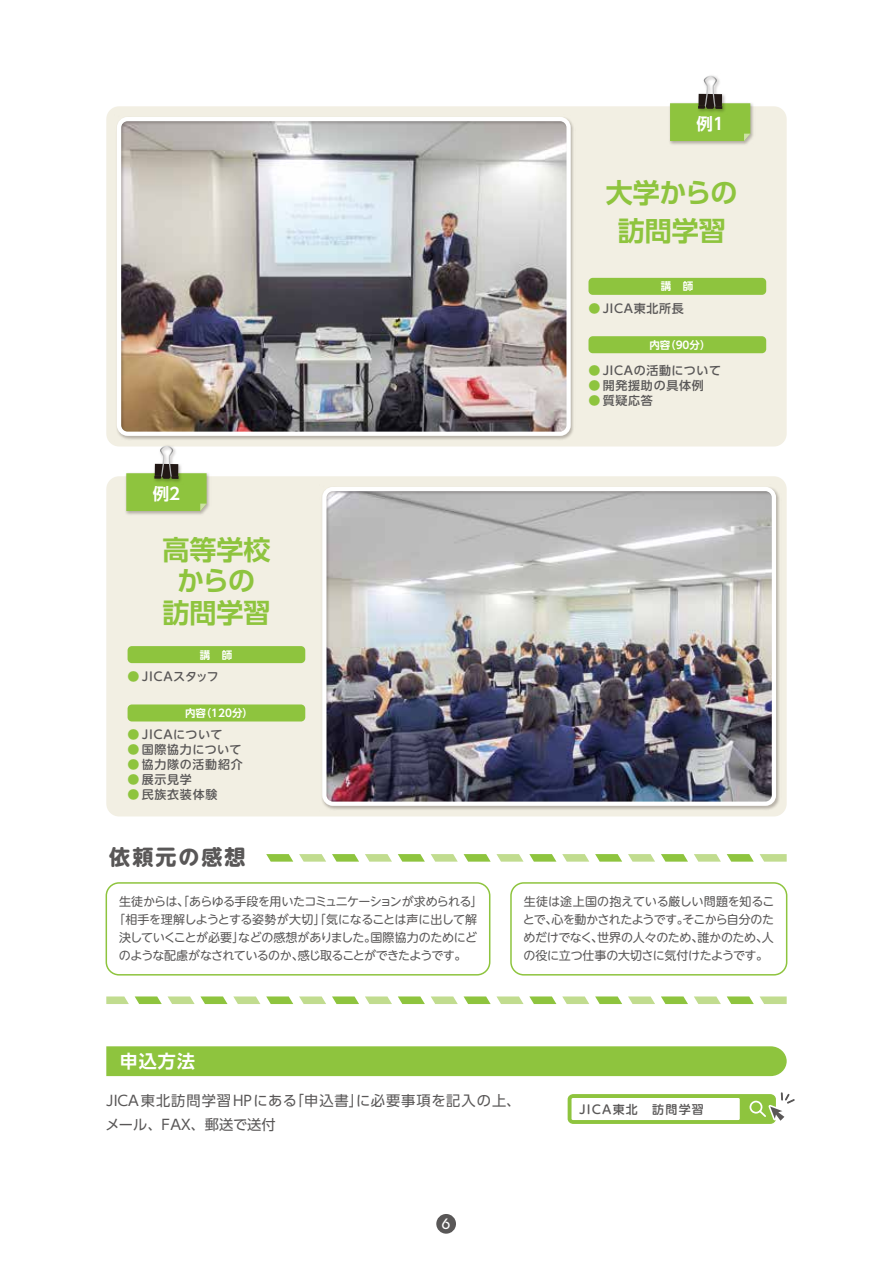
<style>
.page{position:relative;width:893px;height:1263px;background:#fff}
.page>*{position:absolute;margin:0;border:0;box-sizing:border-box;transform-origin:0 0}
.t1{font:700 27px/31.5px "UD Shin Go Pro De";color:#8ec43e;text-align:center}
.t2{font:700 21px "UD Shin M Go Pro";letter-spacing:.1em;color:#595757}
.t3{font:700 18px "UD Shin Go Pr 6 De";color:#fff}
.t4{font:700 16.5px "UD Shin Go Pro De";color:#fff}
.t5{font:500 15px "Bauhaus Std";color:#fff}
.t6{font:14.25px/24px "UD Shin Go Pro";letter-spacing:.045em;color:#595757}
.t7{font:12px/18px "UD Shin M Go Pro";letter-spacing:-.04em;color:#595757;text-align:justify}
.t8{font:500 12px "UD Shin Go Pro";letter-spacing:.06em;color:#595757}
.t9{font:500 12px "UD Shin M Go Pro";letter-spacing:.06em;color:#595757}
.t10{font:500 12px "UD Shin M Go Pro";letter-spacing:.04em;color:#595757}
.t11{font:500 12px "UD Shin M Go Pro";letter-spacing:.1em;color:#595757}
.t12{font:500 12px "UD Shin M Go Pro";letter-spacing:.025em;color:#595757}
.t13{font:700 10.5px "UD Shin Go Pro De";color:#fff}
.s1{font-family:"UD Shin Go Pro";color:#8ec43e}
.s2{color:#8ec43e}
</style>
<div class="page">
<div style="left:106px;top:106px;width:681px;height:340px;background:#f2efe3;border-radius:13px"></div>
<div style="left:106px;top:476px;width:681px;height:340px;background:#f2efe3;border-radius:13px"></div>
<img style="left:117px;top:120px;width:457px;height:320px">
<div style="left:117px;top:117px;width:454px;height:319px;border:4px solid #fff;border-radius:9px"></div>
<img style="left:322px;top:487px;width:458px;height:323px">
<div style="left:322px;top:487px;width:454px;height:319px;border:4px solid #fff;border-radius:9px"></div>
<div style="left:588px;top:278px;width:178px;height:17px;background:#8ec43e;border-radius:4px"></div>
<div style="left:588px;top:336px;width:178px;height:17px;background:#8ec43e;border-radius:4px"></div>
<div style="left:128px;top:646px;width:177px;height:17px;background:#8ec43e;border-radius:4px"></div>
<div style="left:128px;top:704px;width:177px;height:17px;background:#8ec43e;border-radius:4px"></div>
<div style="left:106px;top:882px;width:384px;height:93px;border:2px solid #8ec43e;border-radius:13px"></div>
<div style="left:510px;top:882px;width:277px;height:93px;border:2px solid #8ec43e;border-radius:13px"></div>
<div style="left:106px;top:1046px;width:681px;height:30px;background:#8ec43e"></div>
<div style="left:568px;top:1094px;width:208px;height:30px;background:#8ec43e;border-radius:6px"></div>
<svg style="left:571px;top:1092px;width:224px;height:30px"></svg>
<div style="left:436px;top:1214px;width:20px;height:20px;background:#595757;border-radius:50%"></div>
<img style="left:669px;top:103px;width:84px;height:42px">
<svg style="left:670px;top:76px;width:80px;height:65px"></svg>
<img style="left:125px;top:473px;width:84px;height:42px">
<svg style="left:126px;top:446px;width:81px;height:65px"></svg>
<svg style="left:760px;top:996px;width:27px;height:8px"></svg>
<svg style="left:727px;top:996px;width:27px;height:8px"></svg>
<svg style="left:694px;top:996px;width:27px;height:8px"></svg>
<svg style="left:661px;top:996px;width:27px;height:8px"></svg>
<svg style="left:628px;top:996px;width:27px;height:8px"></svg>
<svg style="left:595px;top:996px;width:27px;height:8px"></svg>
<svg style="left:562px;top:996px;width:27px;height:8px"></svg>
<svg style="left:464px;top:996px;width:92px;height:8px"></svg>
<svg style="left:431px;top:996px;width:27px;height:8px"></svg>
<svg style="left:332px;top:996px;width:27px;height:8px"></svg>
<svg style="left:299px;top:996px;width:27px;height:8px"></svg>
<svg style="left:266px;top:996px;width:27px;height:8px"></svg>
<svg style="left:398px;top:996px;width:27px;height:8px"></svg>
<svg style="left:365px;top:996px;width:27px;height:8px"></svg>
<svg style="left:135px;top:996px;width:27px;height:8px"></svg>
<svg style="left:106px;top:996px;width:23px;height:8px"></svg>
<svg style="left:168px;top:996px;width:92px;height:8px"></svg>
<svg style="left:760px;top:854px;width:27px;height:8px"></svg>
<svg style="left:727px;top:854px;width:27px;height:8px"></svg>
<svg style="left:694px;top:854px;width:27px;height:8px"></svg>
<svg style="left:661px;top:854px;width:27px;height:8px"></svg>
<svg style="left:628px;top:854px;width:27px;height:8px"></svg>
<svg style="left:595px;top:854px;width:27px;height:8px"></svg>
<svg style="left:562px;top:854px;width:27px;height:8px"></svg>
<svg style="left:464px;top:854px;width:92px;height:8px"></svg>
<svg style="left:431px;top:854px;width:27px;height:8px"></svg>
<svg style="left:332px;top:854px;width:27px;height:8px"></svg>
<svg style="left:299px;top:854px;width:27px;height:8px"></svg>
<svg style="left:266px;top:854px;width:27px;height:8px"></svg>
<svg style="left:398px;top:854px;width:27px;height:8px"></svg>
<svg style="left:365px;top:854px;width:27px;height:8px"></svg>
<h3 class="t4" style="left:153px;top:480px;width:29px">例2</h3>
<h1 class="t1" style="left:162px;top:533px;width:109px">高等学校からの訪問学習</h1>
<p class="t13" style="left:200px;top:646px;width:34px">講　師</p>
<p class="t12" style="left:128px;top:666px;width:93px"><span class="s1">●</span> JICAスタッフ</p>
<p class="t13" style="left:185px;top:705px;width:70px">内容（120分）</p>
<p class="t10" style="left:128px;top:725px;width:96px"><span class="s1">●</span> JICAについて</p>
<p class="t10" style="left:128px;top:740px;width:116px"><span class="s1">●</span> 国際協力について</p>
<p class="t9" style="left:128px;top:755px;width:117px"><span class="s1">●</span> 協力隊の活動紹介</p>
<p class="t9" style="left:128px;top:770px;width:66px"><span class="s1">●</span> 展示見学</p>
<p class="t9" style="left:128px;top:785px;width:91px"><span class="s1">●</span> 民族衣装体験</p>
<h2 class="t2" style="left:109px;top:839px;width:138px">依頼元の感想</h2>
<p class="t7" style="left:119px;top:892px;width:365px">生徒からは、「あらゆる手段を用いたコミュニケーションが求められる」</p>
<p class="t7" style="left:113px;top:910px;width:365px">「相手を理解しようとする姿勢が大切」「気になることは声に出して解</p>
<p class="t7" style="left:119px;top:928px;width:360px">決していくことが必要」などの感想がありました。国際協力のためにど</p>
<p class="t7" style="left:119px;top:946px;width:349px">のような配慮がなされているのか、感じ取ることができたようです。</p>
<h3 class="t4" style="left:696px;top:110px;width:29px">例1</h3>
<h1 class="t1" style="left:606px;top:172px;width:133px;line-height:38.5px">大学からの訪問学習</h1>
<p class="t13" style="left:661px;top:278px;width:34px">講　師</p>
<p class="t8" style="left:588px;top:298px;width:97px"><span class="s2">●</span> JICA東北所長</p>
<p class="t13" style="left:649px;top:336px;width:63px">内容（90分）</p>
<p class="t8" style="left:588px;top:360px;width:134px"><span class="s2">●</span> JICAの活動について</p>
<p class="t8" style="left:588px;top:375px;width:117px"><span class="s2">●</span> 開発援助の具体例</p>
<p class="t8" style="left:588px;top:390px;width:66px"><span class="s2">●</span> 質疑応答</p>
<p class="t7" style="left:523px;top:892px;width:253px">生徒は途上国の抱えている厳しい問題を知ることで、心を動かされたようです。そこから自分のためだけでなく、世界の人々のため、誰かのため、人の役に立つ仕事の大切さに気付けたようです。</p>
<h3 class="t3" style="left:120px;top:1046px;width:77px">申込方法</h3>
<p class="t6" style="left:105px;top:1088px;width:417px">JICA東北訪問学習HPにある「申込書」に必要事項を記入の上、メール、FAX、郵送で送付</p>
<p class="t5" style="left:442px;top:1215px;width:10px">6</p>
<p class="t11" style="left:579px;top:1099px;width:126px">JICA東北　訪問学習</p>
</div>
